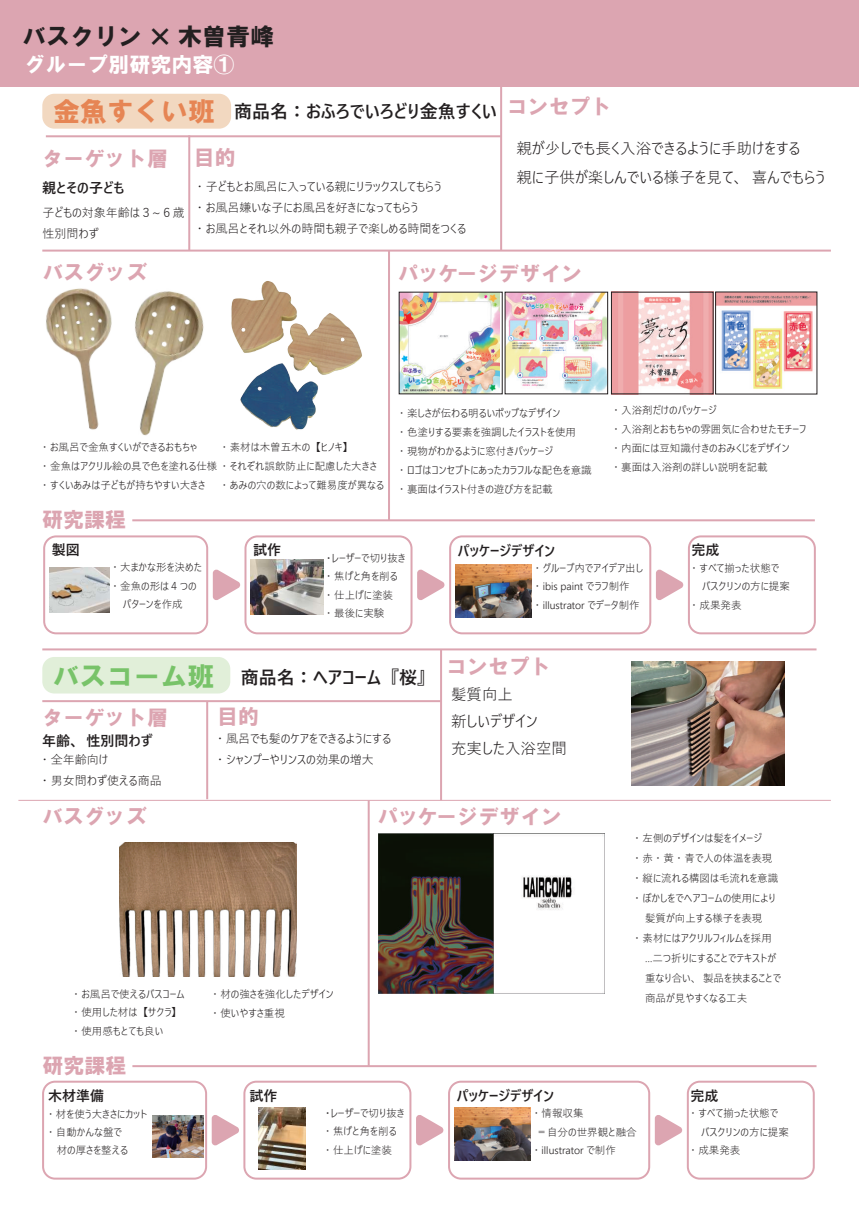
<style>
.page{position:relative;width:859px;height:1208px;background:#fff}
.page>*{position:absolute;margin:0;border:0;box-sizing:border-box;transform-origin:0 0}
.t1{font:27px "HG Soei Kakugothic UB";color:#e68554}
.t2{font:27px "HG Soei Kakugothic UB";color:#78c369}
.t3{font:24px "HG Soei Kakugothic UB";color:#231f20}
.t4{font:21px "HG Soei Kakugothic UB";color:#dca5b1}
.t5{font:21px "HG Soei Kakugothic UB";color:#fff}
.t6{font:600 18px "Yu Gothic UI";color:#231f20}
.t7{font:300 15.5px/27.1px "Yu Gothic UI";color:#231f20}
.t8{font:600 14px "Yu Gothic UI";color:#231f20}
.t9{font:300 12px/21px "Yu Gothic UI";color:#231f20}
.t10{font:300 10.5px/18.4px "Yu Gothic UI";color:#231f20}
</style>
<div class="page">
<div style="left:42px;top:657px;width:188px;height:36px;background:#e1efd9;border-radius:12px"></div>
<div style="left:42px;top:94px;width:189px;height:35px;background:#f2d8c0;border-radius:12px"></div>
<div style="left:0;top:0;width:859px;height:86px;background:#dca5b1"></div>
<div style="left:43px;top:535px;width:165px;height:99px;border:2px solid #dca5b1;border-radius:12px"></div>
<div style="left:244px;top:535px;width:168px;height:99px;border:2px solid #dca5b1;border-radius:12px"></div>
<div style="left:449px;top:535px;width:202px;height:99px;border:2px solid #dca5b1;border-radius:12px"></div>
<div style="left:688px;top:535px;width:128px;height:99px;border:2px solid #dca5b1;border-radius:12px"></div>
<img style="left:401px;top:294px;width:99px;height:98px">
<img style="left:507px;top:294px;width:99px;height:98px">
<img style="left:613px;top:294px;width:98px;height:98px">
<img style="left:717px;top:294px;width:98px;height:95px">
<svg style="left:213px;top:569px;width:28px;height:31px"></svg>
<svg style="left:417px;top:569px;width:28px;height:31px"></svg>
<svg style="left:656px;top:569px;width:28px;height:31px"></svg>
<img style="left:152px;top:1115px;width:52px;height:42px">
<img style="left:454px;top:1107px;width:76px;height:53px">
<img style="left:46px;top:288px;width:40px;height:117px">
<img style="left:86px;top:289px;width:118px;height:147px">
<hr style="left:42px;top:250px;width:789px;height:2px;background:#dca5b1">
<hr style="left:46px;top:135px;width:455px;height:2px;background:#dca5b1">
<hr style="left:132px;top:519px;width:683px;height:2px;background:#dca5b1">
<hr style="left:18px;top:800px;width:813px;height:1px;background:#dca5b1">
<hr style="left:42px;top:648px;width:774px;height:2px;background:#dca5b1">
<hr style="left:42px;top:700px;width:399px;height:2px;background:#dca5b1">
<hr style="left:132px;top:1065px;width:684px;height:2px;background:#dca5b1">
<hr style="left:188px;top:135px;width:2px;height:116px;background:#dca5b1">
<hr style="left:500px;top:84px;width:2px;height:167px;background:#dca5b1">
<hr style="left:388px;top:251px;width:2px;height:269px;background:#dca5b1">
<hr style="left:206px;top:701px;width:2px;height:98px;background:#dca5b1">
<hr style="left:440px;top:649px;width:2px;height:151px;background:#dca5b1">
<hr style="left:368px;top:800px;width:2px;height:266px;background:#dca5b1">
<img style="left:632px;top:661px;width:152px;height:124px">
<img style="left:231px;top:281px;width:131px;height:149px">
<img style="left:49px;top:567px;width:60px;height:45px">
<img style="left:250px;top:559px;width:73px;height:55px">
<img style="left:259px;top:1107px;width:46px;height:63px">
<img style="left:379px;top:833px;width:225px;height:160px">
<img style="left:455px;top:564px;width:77px;height:53px">
<img style="left:120px;top:843px;width:176px;height:133px">
<div style="left:42px;top:1080px;width:165px;height:99px;border:2px solid #dca5b1;border-radius:12px"></div>
<div style="left:243px;top:1080px;width:168px;height:99px;border:2px solid #dca5b1;border-radius:12px"></div>
<div style="left:448px;top:1080px;width:202px;height:99px;border:2px solid #dca5b1;border-radius:12px"></div>
<div style="left:687px;top:1080px;width:128px;height:99px;border:2px solid #dca5b1;border-radius:12px"></div>
<svg style="left:212px;top:1115px;width:27px;height:31px"></svg>
<svg style="left:416px;top:1115px;width:28px;height:31px"></svg>
<svg style="left:655px;top:1115px;width:28px;height:31px"></svg>
<h2 class="t3" style="left:22px;top:25px;width:253px">バスクリン × 木曽青峰</h2>
<h3 class="t5" style="left:25px;top:54px;width:211px">グループ別研究内容①</h3>
<h1 class="t1" style="left:53px;top:98px;width:164px">金魚すくい班</h1>
<h3 class="t6" style="left:234px;top:101px;width:264px">商品名：おふろでいろどり金魚すくい</h3>
<h3 class="t4" style="left:42px;top:147px;width:127px">ターゲット層</h3>
<h3 class="t8" style="left:42px;top:179px;width:83px">親とその子ども</h3>
<p class="t9" style="left:42px;top:200px;width:144px">子どもの対象年齢は３∼６歳性別問わず</p>
<h3 class="t4" style="left:194px;top:147px;width:43px">目的</h3>
<p class="t9" style="left:197px;top:174px;width:271px">・子どもとお風呂に入っている親にリラックスしてもらう<br>・お風呂嫌いな子にお風呂を好きになってもらう<br>・お風呂とそれ以外の時間も親子で楽しめる時間をつくる</p>
<h3 class="t4" style="left:507px;top:96px;width:107px">コンセプト</h3>
<h3 class="t7" style="left:516px;top:131px;width:310px;line-height:29px">親が少しでも長く入浴できるように手助けをする<br>親に子供が楽しんでいる様子を見て、喜んでもらう</h3>
<h3 class="t4" style="left:42px;top:262px;width:107px">バスグッズ</h3>
<h3 class="t4" style="left:398px;top:263px;width:186px">パッケージデザイン</h3>
<p class="t10" style="left:42px;top:436px;width:336px;line-height:19px">・お風呂で金魚すくいができるおもちゃ<br>・金魚はアクリル絵の具で色を塗れる仕様・それぞれ誤飲防止に配慮した大きさ・すくいあみは子どもが持ちやすい大きさ</p>
<p class="t10" style="left:222px;top:437px;width:128px">・素材は木曽五木の【ヒノキ】</p>
<p class="t10" style="left:222px;top:475px;width:164px">・あみの穴の数によって難易度が異なる</p>
<h3 class="t4" style="left:42px;top:509px;width:85px">研究課程</h3>
<p class="t10" style="left:399px;top:402px;width:194px;line-height:19px">・楽しさが伝わる明るいポップなデザイン<br>・色塗りする要素を強調したイラストを使用<br>・現物がわかるように窓付きパッケージ<br>・ロゴはコンセプトにあったカラフルな配色を意識・裏面はイラスト付きの遊び方を記載</p>
<p class="t10" style="left:613px;top:399px;width:195px;line-height:19px">・入浴剤だけのパッケージ<br>・入浴剤とおもちゃの雰囲気に合わせたモチーフ・内面には豆知識付きのおみくじをデザイン<br>・裏面は入浴剤の詳しい説明を記載</p>
<h3 class="t8" style="left:52px;top:542px;width:29px">製図</h3>
<h3 class="t8" style="left:253px;top:542px;width:29px">試作</h3>
<h3 class="t8" style="left:458px;top:542px;width:99px">パッケージデザイン</h3>
<h3 class="t8" style="left:692px;top:542px;width:29px">完成</h3>
<p class="t10" style="left:112px;top:557px;width:91px">・大まかな形を決めた・金魚の形は４つの　パターンを作成</p>
<p class="t10" style="left:326px;top:547px;width:81px">･レーザーで切り抜き・焦げと角を削る<br>・仕上げに塗装<br>・最後に実験</p>
<p class="t10" style="left:535px;top:557px;width:110px">・グループ内でアイデア出し・ ibis paint でラフ制作<br>・ illustrator でデータ制作</p>
<p class="t10" style="left:692px;top:557px;width:100px">・すべて揃った状態で　バスクリンの方に提案・成果発表</p>
<h1 class="t2" style="left:53px;top:663px;width:163px">バスコーム班</h1>
<h3 class="t6" style="left:241px;top:667px;width:187px">商品名：ヘアコーム『桜』</h3>
<h3 class="t4" style="left:42px;top:707px;width:127px">ターゲット層</h3>
<h3 class="t8" style="left:42px;top:732px;width:112px">年齢、性別問わず</h3>
<p class="t9" style="left:42px;top:747px;width:121px">・全年齢向け<br>・男女問わず使える商品</p>
<h3 class="t4" style="left:217px;top:706px;width:43px">目的</h3>
<p class="t9" style="left:217px;top:727px;width:176px">・風呂でも髪のケアをできるようにする・シャンプーやリンスの効果の増大</p>
<h3 class="t4" style="left:446px;top:655px;width:106px">コンセプト</h3>
<h3 class="t7" style="left:451px;top:678px;width:117px">髪質向上<br>新しいデザイン<br>充実した入浴空間</h3>
<h3 class="t4" style="left:42px;top:806px;width:106px">バスグッズ</h3>
<h3 class="t4" style="left:377px;top:806px;width:186px">パッケージデザイン</h3>
<p class="t10" style="left:74px;top:983px;width:113px">・お風呂で使えるバスコーム・使用した材は【サクラ】・使用感もとても良い</p>
<p class="t10" style="left:212px;top:984px;width:123px">・材の強さを強化したデザイン・使いやすさ重視</p>
<h3 class="t4" style="left:42px;top:1054px;width:85px">研究課程</h3>
<p class="t10" style="left:635px;top:827px;width:148px;line-height:20px">・左側のデザインは髪をイメージ<br>・赤・黄・青で人の体温を表現<br>・縦に流れる構図は毛流れを意識・ぼかしをでヘアコームの使用により　髪質が向上する様子を表現<br>・素材にはアクリルフィルムを採用　…二つ折りにすることでテキストが　重なり合い、製品を挟まることで　商品が見やすくなる工夫</p>
<h3 class="t8" style="left:48px;top:1087px;width:57px">木材準備</h3>
<h3 class="t8" style="left:249px;top:1087px;width:29px">試作</h3>
<h3 class="t8" style="left:457px;top:1087px;width:99px">パッケージデザイン</h3>
<h3 class="t8" style="left:690px;top:1087px;width:29px">完成</h3>
<p class="t10" style="left:48px;top:1103px;width:101px">・材を使う大きさにカット</p>
<p class="t10" style="left:48px;top:1121px;width:75px">・自動かんな盤で</p>
<p class="t10" style="left:57px;top:1140px;width:73px">材の厚さを整える</p>
<p class="t10" style="left:325px;top:1102px;width:81px">･レーザーで切り抜き・焦げと角を削る<br>・仕上げに塗装</p>
<p class="t10" style="left:534px;top:1102px;width:104px">・情報収集<br>＝自分の世界観と融合・ illustrator で制作</p>
<p class="t10" style="left:690px;top:1103px;width:100px">・すべて揃った状態で　バスクリンの方に提案・成果発表</p>
</div>
